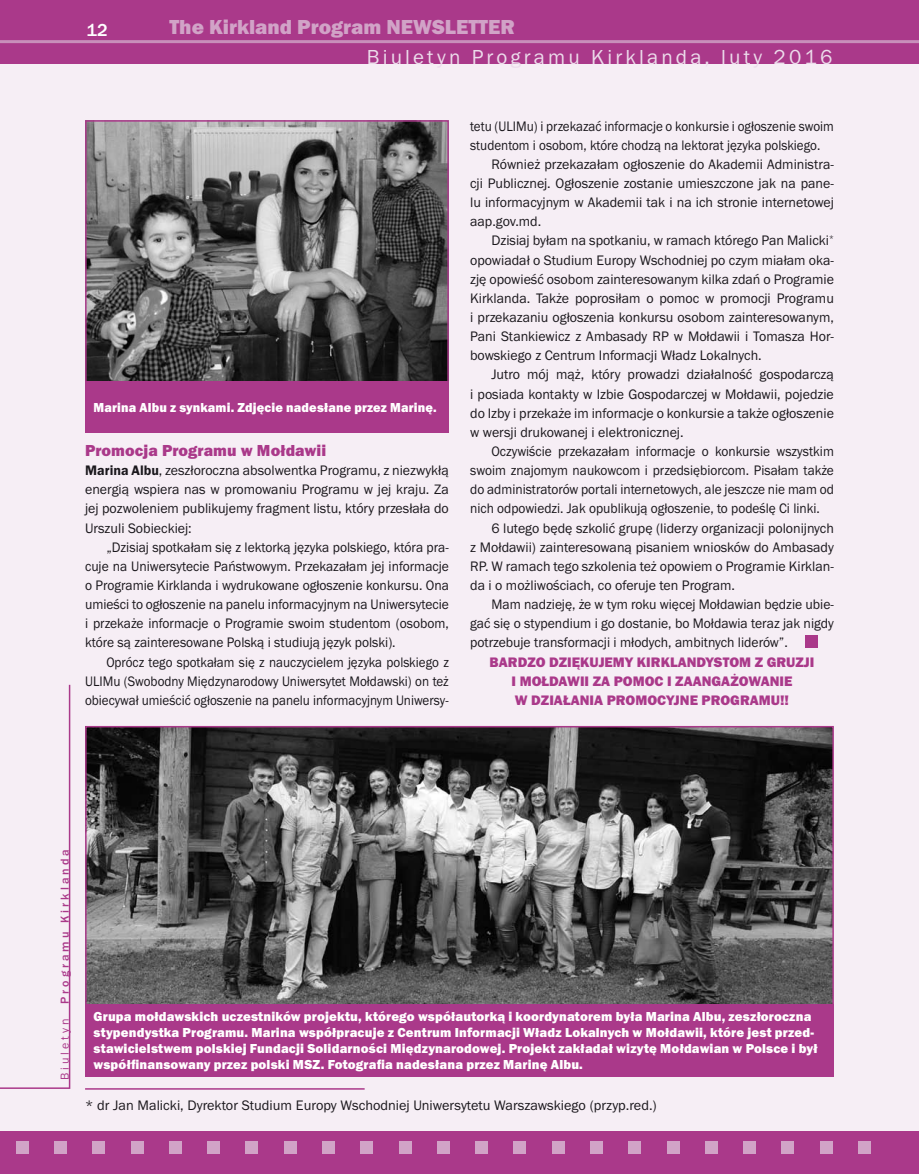
<style>
.page{position:relative;width:919px;height:1174px;background:#fff}
.page>*{position:absolute;margin:0;border:0;box-sizing:border-box;transform-origin:0 0}
.t1{font:21px "Franklin Got URWTCE Boo";letter-spacing:.15em;color:#ecdceb}
.t2{font:21px "Franklin Got URWTCE Hea";color:#d1a3c7}
.t3{font:500 18px "Franklin Got URWTCE";color:#fff}
.t4{font:16.5px "Franklin Got URWTCE Hea";letter-spacing:.005em;color:#aa398a}
.t5{font:14.25px/19.2px "Franklin Got URWTCE Boo";color:#1a171c;text-align:justify}
.t6{font:14.25px/19.2px "Franklin Got URWTCE Boo";color:#1a171c;text-align:justify;scale:.95 1}
.t7{font:14.25px/19.2px "Franklin Got URWTCE Boo";color:#1a171c;text-align:justify;scale:.92 1}
.t8{font:14.25px "Franklin Got URWTCE Boo";color:#1a171c;scale:.94 1}
.t9{font:14.25px "Franklin Got URWTCE Boo";color:#1a171c;scale:.96 1}
.t10{font:14.25px/19.2px "Franklin Got URWTCE Hea";color:#aa398a;text-align:center}
.t11{font:13.5px/16.2px "Franklin Got URWTCE Hea";letter-spacing:.01em;color:#fff}
.t12{font:13.5px "Franklin Got URWTCE Hea";letter-spacing:.01em;color:#fff;scale:.95 1}
.t13{font:500 12px "Franklin Got URWTCE";letter-spacing:.25em;color:#aa398a}
.s1{font-family:"Franklin Got URWTCE Dem"}
.s2{font-family:"Franklin Got URWTCE Boo";font-weight:400}
</style>
<div class="page">
<div style="left:0;top:0;width:918px;height:1174px;background:#f6eef5"></div>
<div style="left:0;top:0;width:918px;height:64px;background:#aa398a"></div>
<div style="left:0;top:1131px;width:918px;height:43px;background:#aa398a"></div>
<div style="left:16px;top:1141px;width:13px;height:13px;background:#d1a3c7"></div>
<div style="left:54px;top:1141px;width:13px;height:13px;background:#d1a3c7"></div>
<div style="left:92px;top:1141px;width:13px;height:13px;background:#d1a3c7"></div>
<div style="left:131px;top:1141px;width:12px;height:13px;background:#d1a3c7"></div>
<div style="left:169px;top:1141px;width:13px;height:13px;background:#d1a3c7"></div>
<div style="left:207px;top:1141px;width:13px;height:13px;background:#d1a3c7"></div>
<div style="left:245px;top:1141px;width:13px;height:13px;background:#d1a3c7"></div>
<div style="left:284px;top:1141px;width:12px;height:13px;background:#d1a3c7"></div>
<div style="left:322px;top:1141px;width:13px;height:13px;background:#d1a3c7"></div>
<div style="left:360px;top:1141px;width:13px;height:13px;background:#d1a3c7"></div>
<div style="left:398px;top:1141px;width:13px;height:13px;background:#d1a3c7"></div>
<div style="left:437px;top:1141px;width:12px;height:13px;background:#d1a3c7"></div>
<div style="left:475px;top:1141px;width:13px;height:13px;background:#d1a3c7"></div>
<div style="left:513px;top:1141px;width:13px;height:13px;background:#d1a3c7"></div>
<div style="left:552px;top:1141px;width:12px;height:13px;background:#d1a3c7"></div>
<div style="left:590px;top:1141px;width:13px;height:13px;background:#d1a3c7"></div>
<div style="left:628px;top:1141px;width:13px;height:13px;background:#d1a3c7"></div>
<div style="left:666px;top:1141px;width:13px;height:13px;background:#d1a3c7"></div>
<div style="left:705px;top:1141px;width:12px;height:13px;background:#d1a3c7"></div>
<div style="left:743px;top:1141px;width:13px;height:13px;background:#d1a3c7"></div>
<div style="left:781px;top:1141px;width:13px;height:13px;background:#d1a3c7"></div>
<div style="left:819px;top:1141px;width:13px;height:13px;background:#d1a3c7"></div>
<div style="left:858px;top:1141px;width:12px;height:13px;background:#d1a3c7"></div>
<hr style="left:69px;top:685px;width:1px;height:403px;background:#aa398a">
<hr style="left:0;top:1087px;width:69px;height:2px;background:#aa398a">
<hr style="left:0;top:40px;width:918px;height:3px;background:#c88fbb">
<div style="left:805px;top:634px;width:12px;height:13px;background:#aa398a"></div>
<img style="left:88px;top:729px;width:742px;height:274px">
<div style="left:85px;top:1003px;width:748px;height:73px;background:#aa398a"></div>
<img style="left:88px;top:123px;width:358px;height:258px">
<div style="left:85px;top:120px;width:364px;height:269px;border:2px solid #aa398a"></div>
<div style="left:85px;top:381px;width:364px;height:51px;background:#aa398a"></div>
<hr style="left:85px;top:1088px;width:279px;height:1px;background:#aa398a">
<p class="t3" style="left:87px;top:20px;width:23px">12</p>
<h1 class="t2" style="left:169px;top:15px;width:347px">The Kirkland Program NEWSLETTER</h1>
<h1 class="t1" style="left:367px;top:46px;width:467px">Biuletyn Programu Kirklanda, luty 2016</h1>
<p class="t12" style="left:94px;top:399px;width:362px">Marina Albu z synkami. Zdjęcie nadesłane przez Marinę.</p>
<p class="t4" style="left:85px;top:441px;width:243px">Promocja Programu w Mołdawii</p>
<p class="t5" style="left:85px;top:461px;width:365px"><span class="s1">Marina Albu</span>, zeszłoroczna absolwentka Programu, z niezwykłą energią wspiera nas w promowaniu Programu w jej kraju. Za jej pozwoleniem publikujemy fragment listu, który przesłała do Urszuli Sobieckiej:</p>
<p class="t6" style="left:85px;top:537px;width:384px;text-indent:21px">„Dzisiaj spotkałam się z lektorką języka polskiego, która pra&shy;cuje na Uniwersytecie Państwowym. Przekazałam jej informacje o Programie Kirklanda i wydrukowane ogłoszenie konkursu. Ona umieści to ogłoszenie na panelu informacyjnym na Uniwersytecie i przekaże informacje o Programie swoim studentom (osobom, które są zainteresowane Polską i studiują język polski).</p>
<p class="t7" style="left:85px;top:652px;width:397px;text-indent:21px">Oprócz tego spotkałam się z nauczycielem języka polskiego z ULIMu (Swobodny Międzynarodowy Uniwersytet Mołdawski) on też obiecywał umieścić ogłoszenie na panelu informacyjnym Uniwersy-</p>
<p class="t7" style="left:470px;top:116px;width:397px">tetu (ULIMu) i przekazać informacje o konkursie i ogłoszenie swoim</p>
<p class="t7" style="left:470px;top:136px;width:382px">studentom i osobom, które chodzą na lektorat języka polskiego.</p>
<p class="t5" style="left:491px;top:155px;width:344px">Również przekazałam ogłoszenie do Akademii Administra-</p>
<p class="t5" style="left:470px;top:174px;width:365px">cji Publicznej. Ogłoszenie zostanie umieszczone jak na pane-</p>
<p class="t5" style="left:470px;top:193px;width:365px">lu informacyjnym w Akademii tak i na ich stronie internetowej</p>
<p class="t5" style="left:470px;top:212px;width:73px">aap.gov.md.</p>
<p class="t5" style="left:491px;top:231px;width:344px">Dzisiaj byłam na spotkaniu, w ramach którego Pan Malicki<sup>*</sup></p>
<p class="t5" style="left:470px;top:250px;width:365px">opowiadał o Studium Europy Wschodniej po czym miałam oka-</p>
<p class="t5" style="left:470px;top:269px;width:365px">zję opowieść osobom zainteresowanym kilka zdań o Programie</p>
<p class="t5" style="left:470px;top:289px;width:365px">Kirklanda. Także poprosiłam o pomoc w promocji Programu</p>
<p class="t5" style="left:470px;top:308px;width:365px">i przekazaniu ogłoszenia konkursu osobom zainteresowanym,</p>
<p class="t5" style="left:470px;top:327px;width:365px">Pani Stankiewicz z Ambasady RP w Mołdawii i Tomasza Hor-</p>
<p class="t5" style="left:470px;top:346px;width:293px">bowskiego z Centrum Informacji Władz Lokalnych.</p>
<p class="t5" style="left:491px;top:365px;width:344px">Jutro mój mąż, który prowadzi działalność gospodarczą</p>
<p class="t5" style="left:470px;top:384px;width:365px">i posiada kontakty w Izbie Gospodarczej w Mołdawii, pojedzie</p>
<p class="t5" style="left:470px;top:403px;width:365px">do Izby i przekaże im informacje o konkursie a także ogłoszenie</p>
<p class="t5" style="left:470px;top:423px;width:215px">w wersji drukowanej i elektronicznej.</p>
<p class="t8" style="left:491px;top:443px;width:366px">Oczywiście przekazałam informacje o konkursie wszystkim</p>
<p class="t8" style="left:470px;top:462px;width:388px">swoim znajomym naukowcom i przedsiębiorcom. Pisałam także</p>
<p class="t8" style="left:470px;top:481px;width:388px">do administratorów portali internetowych, ale jeszcze nie mam od</p>
<p class="t8" style="left:470px;top:501px;width:373px">nich odpowiedzi. Jak opublikują ogłoszenie, to podeślę Ci linki.</p>
<p class="t5" style="left:491px;top:518px;width:344px">6 lutego będę szkolić grupę (liderzy organizacji polonijnych</p>
<p class="t5" style="left:470px;top:537px;width:365px">z Mołdawii) zainteresowaną pisaniem wniosków do Ambasady</p>
<p class="t5" style="left:470px;top:556px;width:365px">RP. W ramach tego szkolenia też opowiem o Programie Kirklan-</p>
<p class="t5" style="left:470px;top:576px;width:266px">da i o możliwościach, co oferuje ten Program.</p>
<p class="t9" style="left:491px;top:596px;width:358px">Mam nadzieję, że w tym roku więcej Mołdawian będzie ubie-</p>
<p class="t9" style="left:470px;top:615px;width:380px">gać się o stypendium i go dostanie, bo Mołdawia teraz jak nigdy</p>
<p class="t9" style="left:470px;top:635px;width:332px">potrzebuje transformacji i młodych, ambitnych liderów”.</p>
<p class="t10" style="left:489px;top:652px;width:326px">BARDZO DZIĘKUJEMY KIRKLANDYSTOM Z GRUZJI<br>I MOŁDAWII ZA POMOC I ZAANGAŻOWANIE<br>W DZIAŁANIA PROMOCYJNE PROGRAMU!!</p>
<p class="t13" style="left:58px;top:1080px;width:232px;rotate:-90deg"><span class="s2">Biuletyn</span> Programu Kirklanda</p>
<p class="t11" style="left:94px;top:1008px;width:725px">Grupa mołdawskich uczestników projektu, którego współautorką i koordynatorem była Marina Albu, zeszłoroczna stypendystka Programu. Marina współpracuje z Centrum Informacji Władz Lokalnych w Mołdawii, które jest przed&shy;stawicielstwem polskiej Fundacji Solidarności Międzynarodowej. Projekt zakładał wizytę Mołdawian w Polsce i był współfinansowany przez polski MSZ. Fotografia nadesłana przez Marinę Albu.</p>
<p class="t5" style="left:85px;top:1096px;width:573px">* dr Jan Malicki, Dyrektor Studium Europy Wschodniej Uniwersytetu Warszawskiego (przyp.red.)</p>
</div>
